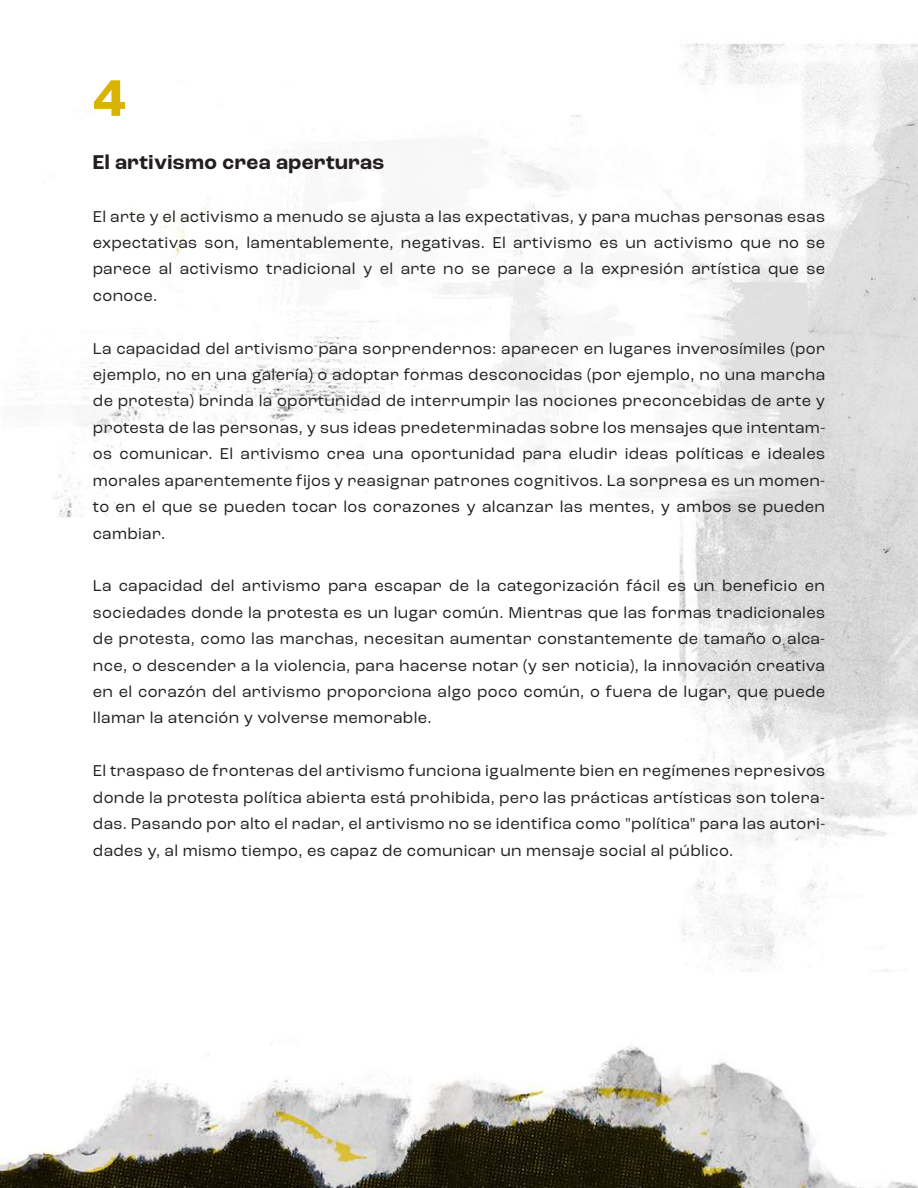
<style>
.page{position:relative;width:918px;height:1188px;background:#fff}
.page>*{position:absolute;margin:0;border:0;box-sizing:border-box;transform-origin:0 0}
.t1{font:700 54px "Roc Grotesk";color:#dab300}
.t2{font:700 21px "Roc Grotesk";letter-spacing:.02em;color:#231f20}
.t3{font:16.5px/26.4px "Roc Grotesk";letter-spacing:.02em;color:#231f20;text-align:justify}
</style>
<div class="page">
<img style="left:28px;top:43px;width:890px;height:929px">
<img style="left:0;top:1045px;width:918px;height:143px">
<h1 class="t1" style="left:93px;top:64px;width:34px">4</h1>
<p class="t2" style="left:93px;top:149px;width:293px">El artivismo crea aperturas</p>
<p class="t3" style="left:93px;top:203px;width:734px">El arte y el activismo a menudo se ajusta a las expectativas, y para muchas personas esas expectativas son, lamentablemente, negativas. El artivismo es un activismo que no se parece al activismo tradicional y el arte no se parece a la expresión artística que se conoce.</p>
<p class="t3" style="left:93px;top:335px;width:734px">La capacidad del artivismo para sorprendernos: aparecer en lugares inverosímiles (por ejemplo, no en una galería) o adoptar formas desconocidas (por ejemplo, no una marcha de protesta) brinda la oportunidad de interrumpir las nociones preconcebidas de arte y protesta de las personas, y sus ideas predeterminadas sobre los mensajes que intentam&shy;os comunicar. El artivismo crea una oportunidad para eludir ideas políticas e ideales morales aparentemente fijos y reasignar patrones cognitivos. La sorpresa es un momen&shy;to en el que se pueden tocar los corazones y alcanzar las mentes, y ambos se pueden cambiar.</p>
<p class="t3" style="left:93px;top:573px;width:734px">La capacidad del artivismo para escapar de la categorización fácil es un beneficio en sociedades donde la protesta es un lugar común. Mientras que las formas tradicionales de protesta, como las marchas, necesitan aumentar constantemente de tamaño o alca&shy;nce, o descender a la violencia, para hacerse notar (y ser noticia), la innovación creativa en el corazón del artivismo proporciona algo poco común, o fuera de lugar, que puede llamar la atención y volverse memorable.</p>
<p class="t3" style="left:93px;top:758px;width:734px">El traspaso de fronteras del artivismo funciona igualmente bien en regímenes represivos donde la protesta política abierta está prohibida, pero las prácticas artísticas son tolera&shy;das. Pasando por alto el radar, el artivismo no se identifica como "política" para las autori&shy;dades y, al mismo tiempo, es capaz de comunicar un mensaje social al público.</p>
</div>
